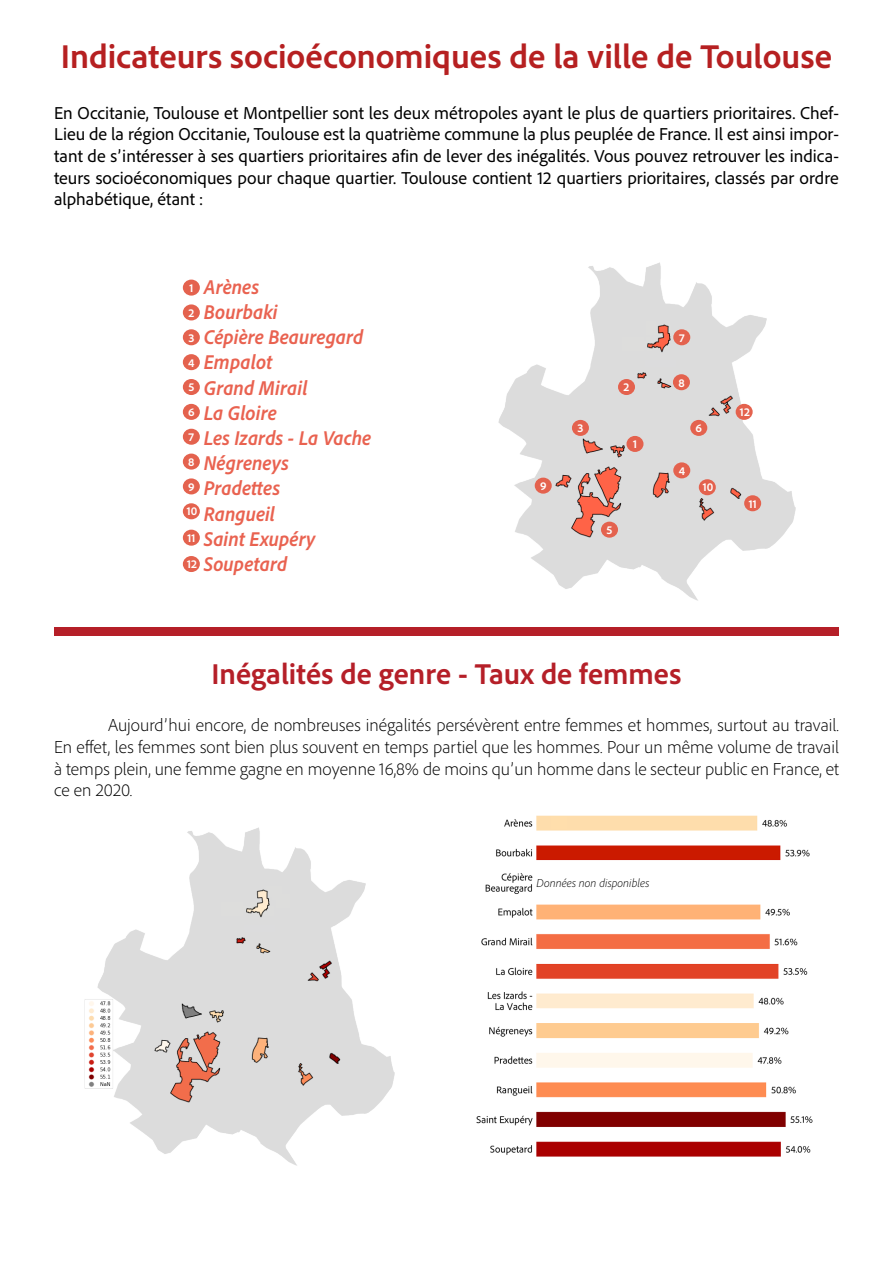
<style>
.page{position:relative;width:893px;height:1263px;background:#fff}
.page>*{position:absolute;margin:0;border:0;box-sizing:border-box;transform-origin:0 0}
.t1{font:700 34.5px "Adobe Clean";color:#b62021}
.t2{font:700 30px "Adobe Clean";color:#b51f28}
.t3{font:italic 700 semi-condensed 21px/25.2px "Adobe Clean";color:#e96250}
.t4{font:18px/21.6px "Adobe Clean";color:#000;text-align:justify}
.t5{font:300 18px/21.6px "Adobe Clean";color:#000;text-align:justify}
.t6{font:700 12px/24.9px "Adobe Clean";color:#fff}
.t7{font:italic 300 12px "Adobe Clean";color:#000}
</style>
<div class="page">
<div style="left:54px;top:627px;width:785px;height:8px;background:#b51f28"></div>
<img style="left:84px;top:827px;width:311px;height:339px">
<img style="left:498px;top:262px;width:298px;height:339px">
<img style="left:476px;top:815px;width:337px;height:342px">
<div style="left:183px;top:280px;width:17px;height:16px;background:#e4624e;border-radius:50%"></div>
<div style="left:183px;top:304px;width:17px;height:16px;background:#e4624e;border-radius:50%"></div>
<div style="left:183px;top:329px;width:17px;height:16px;background:#e4624e;border-radius:50%"></div>
<div style="left:183px;top:354px;width:17px;height:16px;background:#e4624e;border-radius:50%"></div>
<div style="left:183px;top:379px;width:17px;height:16px;background:#e4624e;border-radius:50%"></div>
<div style="left:183px;top:404px;width:17px;height:16px;background:#e4624e;border-radius:50%"></div>
<div style="left:183px;top:429px;width:17px;height:16px;background:#e4624e;border-radius:50%"></div>
<div style="left:183px;top:478px;width:17px;height:16px;background:#e4624e;border-radius:50%"></div>
<div style="left:183px;top:503px;width:17px;height:16px;background:#e4624e;border-radius:50%"></div>
<div style="left:183px;top:530px;width:17px;height:16px;background:#e4624e;border-radius:50%"></div>
<div style="left:183px;top:556px;width:17px;height:16px;background:#e4624e;border-radius:50%"></div>
<div style="left:673px;top:462px;width:17px;height:16px;background:#e4624e;border-radius:50%"></div>
<div style="left:626px;top:436px;width:17px;height:16px;background:#e4624e;border-radius:50%"></div>
<div style="left:618px;top:379px;width:17px;height:16px;background:#e4624e;border-radius:50%"></div>
<div style="left:572px;top:420px;width:17px;height:16px;background:#e4624e;border-radius:50%"></div>
<div style="left:601px;top:522px;width:17px;height:16px;background:#e4624e;border-radius:50%"></div>
<div style="left:690px;top:420px;width:17px;height:16px;background:#e4624e;border-radius:50%"></div>
<div style="left:673px;top:329px;width:17px;height:16px;background:#e4624e;border-radius:50%"></div>
<div style="left:673px;top:374px;width:17px;height:16px;background:#e4624e;border-radius:50%"></div>
<div style="left:183px;top:454px;width:17px;height:16px;background:#e4624e;border-radius:50%"></div>
<div style="left:535px;top:478px;width:17px;height:16px;background:#e4624e;border-radius:50%"></div>
<div style="left:699px;top:479px;width:17px;height:16px;background:#e4624e;border-radius:50%"></div>
<div style="left:744px;top:495px;width:17px;height:16px;background:#e4624e;border-radius:50%"></div>
<div style="left:736px;top:404px;width:17px;height:16px;background:#e4624e;border-radius:50%"></div>
<h1 class="t1" style="left:61px;top:34px;width:772px">Indicateurs socioéconomiques de la ville de Toulouse</h1>
<p class="t4" style="left:54px;top:101px;width:786px">En Occitanie, Toulouse et Montpellier sont les deux métropoles ayant le plus de quartiers prioritaires. Chef-Lieu de la région Occitanie, Toulouse est la quatrième commune la plus peuplée de France. Il est ainsi impor&shy;tant de s’intéresser à ses quartiers prioritaires afin de lever des inégalités. Vous pouvez retrouver les indica&shy;teurs socioéconomiques pour chaque quartier. Toulouse contient 12 quartiers prioritaires, classés par ordre alphabétique, étant :</p>
<p class="t3" style="left:204px;top:273px;width:169px">Arènes<br>Bourbaki<br>Cépière Beauregard<br>Empalot<br>Grand Mirail<br>La Gloire<br>Les Izards - La Vache<br>Négreneys<br>Pradettes<br>Rangueil<br>Saint Exupéry<br>Soupetard</p>
<p class="t6" style="left:188px;top:275px;width:8px;text-align:justify">1<br>2<br>3<br>4<br>5<br>6<br>7</p>
<p class="t6" style="left:188px;top:449px;width:8px">8</p>
<p class="t6" style="left:187px;top:474px;width:12px;line-height:24.2px">9<br>10</p>
<p class="t6" style="left:187px;top:525px;width:12px;line-height:25.8px">11<br>12</p>
<p class="t6" style="left:577px;top:415px;width:8px">3</p>
<p class="t6" style="left:624px;top:374px;width:7px">2</p>
<p class="t6" style="left:633px;top:431px;width:6px">1</p>
<p class="t6" style="left:679px;top:325px;width:7px">7</p>
<p class="t6" style="left:678px;top:370px;width:8px">8</p>
<p class="t6" style="left:696px;top:415px;width:8px">6</p>
<p class="t6" style="left:679px;top:458px;width:8px">4</p>
<p class="t6" style="left:540px;top:473px;width:8px">9</p>
<p class="t6" style="left:703px;top:474px;width:12px">10</p>
<p class="t6" style="left:606px;top:517px;width:8px">5</p>
<p class="t6" style="left:740px;top:399px;width:12px">12</p>
<p class="t6" style="left:749px;top:491px;width:10px">11</p>
<h2 class="t2" style="left:212px;top:655px;width:471px">Inégalités de genre - Taux de femmes</h2>
<p class="t5" style="left:54px;top:714px;width:787px;text-indent:54px">Aujourd’hui encore, de nombreuses inégalités persévèrent entre femmes et hommes, surtout au travail.<br>En effet, les femmes sont bien plus souvent en temps partiel que les hommes. Pour un même volume de travail à temps plein, une femme gagne en moyenne 16,8% de moins qu’un homme dans le secteur public en France, et ce en 2020.</p>
<p class="t7" style="left:536px;top:875px;width:114px">Données non disponibles</p>
</div>
